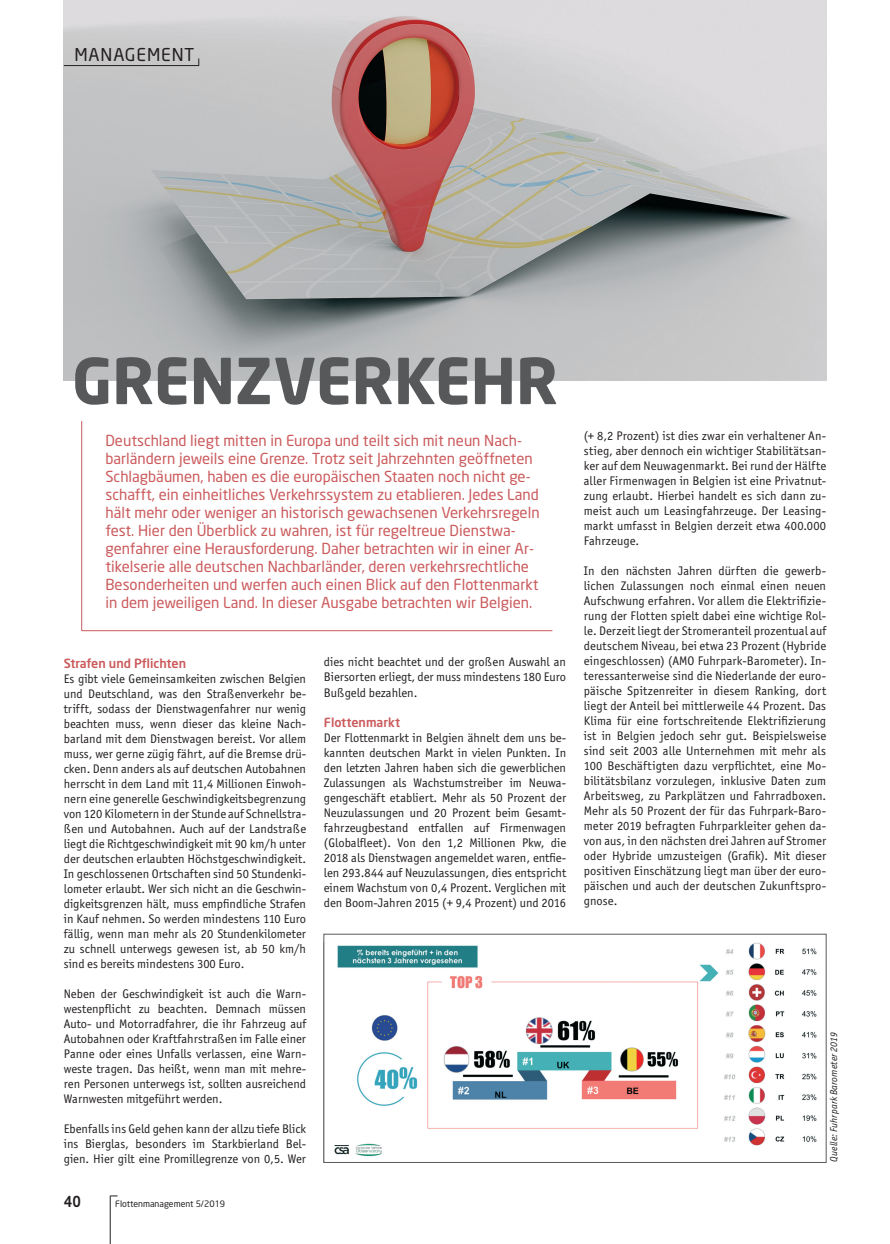
<style>
.page{position:relative;width:890px;height:1244px;background:#fff}
.page>*{position:absolute;margin:0;border:0;box-sizing:border-box;transform-origin:0 0}
.t1{font:700 62.5px "Neo Sans";letter-spacing:-.005em;color:#57585a}
.t2{font:17.5px "Neo Sans";letter-spacing:.05em;color:#231f20}
.t3{font:15px/18px "Neo Sans";color:#cb5a5c}
.t4{font:500 15px "Neo Sans";color:#231f20;scale:.9 1}
.t5{font:12.5px/15px "Officina Sans ITC Std";color:#231f20;text-align:justify}
.t6{font:500 12.5px "Neo Sans";color:#cb5a5c}
.t7{font:italic 10px "Officina Sans ITC Std";letter-spacing:.01em;color:#231f20}
.t8{font:8.75px "Neo Sans";color:#231f20}
</style>
<div class="page">
<hr style="left:110px;top:1195px;width:1px;height:49px;background:#231f20">
<hr style="left:81px;top:421px;width:1px;height:210px;background:#cb5a5c">
<img style="left:64px;top:0;width:762px;height:381px">
<img style="left:334px;top:943px;width:483px;height:214px">
<div style="left:323px;top:934px;width:503px;height:229px;border:1px solid #5b595d"></div>
<hr style="left:64px;top:65px;width:135px;height:1px;background:#231f20">
<hr style="left:82px;top:630px;width:470px;height:1px;background:#cb5a5c">
<h2 class="t2" style="left:74px;top:44px;width:121px">MANAGEMENT</h2>
<h1 class="t1" style="left:72px;top:341px;width:487px">GRENZVERKEHR</h1>
<p class="t3" style="left:105px;top:432px;width:435px">Deutschland liegt mitten in Europa und teilt sich mit neun Nach&shy;barländern jeweils eine Grenze. Trotz seit Jahrzehnten geöffneten Schlagbäumen, haben es die europäischen Staaten noch nicht ge&shy;schafft, ein einheitliches Verkehrssystem zu etablieren. Jedes Land hält mehr oder weniger an historisch gewachsenen Verkehrsregeln fest. Hier den Überblick zu wahren, ist für regeltreue Dienstwa&shy;genfahrer eine Herausforderung. Daher betrachten wir in einer Ar&shy;tikelserie alle deutschen Nachbarländer, deren verkehrsrechtliche Besonderheiten und werfen auch einen Blick auf den Flottenmarkt in dem jeweiligen Land. In dieser Ausgabe betrachten wir Belgien.</p>
<p class="t6" style="left:64px;top:655px;width:124px">Strafen und Pflichten</p>
<p class="t5" style="left:64px;top:671px;width:244px">Es gibt viele Gemeinsamkeiten zwischen Belgien und Deutschland, was den Straßenverkehr be&shy;trifft, sodass der Dienstwagenfahrer nur wenig beachten muss, wenn dieser das kleine Nach&shy;barland mit dem Dienstwagen bereist. Vor allem muss, wer gerne zügig fährt, auf die Bremse drü&shy;cken. Denn anders als auf deutschen Autobahnen herrscht in dem Land mit 11,4 Millionen Einwoh&shy;nern eine generelle Geschwindigkeitsbegrenzung von 120 Kilometern in der Stunde auf Schnellstra&shy;ßen und Autobahnen. Auch auf der Landstraße liegt die Richtgeschwindigkeit mit 90 km/h unter der deutschen erlaubten Höchstgeschwindigkeit.<br>In geschlossenen Ortschaften sind 50 Stundenki&shy;lometer erlaubt. Wer sich nicht an die Geschwin&shy;digkeitsgrenzen hält, muss empfindliche Strafen in Kauf nehmen. So werden mindestens 110 Euro fällig, wenn man mehr als 20 Stundenkilometer zu schnell unterwegs gewesen ist, ab 50 km/h sind es bereits mindestens 300 Euro.</p>
<p class="t5" style="left:64px;top:986px;width:244px">Neben der Geschwindigkeit ist auch die Warn&shy;westenpflicht zu beachten. Demnach müssen Auto- und Motorradfahrer, die ihr Fahrzeug auf Autobahnen oder Kraftfahrstraßen im Falle einer Panne oder eines Unfalls verlassen, eine Warn&shy;weste tragen. Das heißt, wenn man mit mehre&shy;ren Personen unterwegs ist, sollten ausreichend Warnwesten mitgeführt werden.</p>
<p class="t5" style="left:64px;top:1121px;width:244px">Ebenfalls ins Geld gehen kann der allzu tiefe Blick ins Bierglas, besonders im Starkbierland Bel&shy;gien. Hier gilt eine Promillegrenze von 0,5. Wer</p>
<p class="t4" style="left:64px;top:1191px;width:20px">40</p>
<p class="t8" style="left:115px;top:1198px;width:111px">Flottenmanagement 5/2019</p>
<p class="t5" style="left:324px;top:655px;width:244px">dies nicht beachtet und der großen Auswahl an Biersorten erliegt, der muss mindestens 180 Euro Bußgeld bezahlen.</p>
<p class="t6" style="left:324px;top:714px;width:78px">Flottenmarkt</p>
<p class="t5" style="left:324px;top:730px;width:244px">Der Flottenmarkt in Belgien ähnelt dem uns be&shy;kannten deutschen Markt in vielen Punkten. In den letzten Jahren haben sich die gewerblichen Zulassungen als Wachstumstreiber im Neuwa&shy;gengeschäft etabliert. Mehr als 50 Prozent der Neuzulassungen und 20 Prozent beim Gesamt&shy;fahrzeugbestand entfallen auf Firmenwagen (Globalfleet). Von den 1,2 Millionen Pkw, die 2018 als Dienstwagen angemeldet waren, entfie&shy;len 293.844 auf Neuzulassungen, dies entspricht einem Wachstum von 0,4 Prozent. Verglichen mit den Boom-Jahren 2015 (+ 9,4 Prozent) und 2016</p>
<p class="t5" style="left:583px;top:428px;width:244px">(+ 8,2 Prozent) ist dies zwar ein verhaltener An&shy;stieg, aber dennoch ein wichtiger Stabilitätsan&shy;ker auf dem Neuwagenmarkt. Bei rund der Hälfte aller Firmenwagen in Belgien ist eine Privatnut&shy;zung erlaubt. Hierbei handelt es sich dann zu&shy;meist auch um Leasingfahrzeuge. Der Leasing&shy;markt umfasst in Belgien derzeit etwa 400.000<br>Fahrzeuge.</p>
<p class="t5" style="left:583px;top:563px;width:244px">In den nächsten Jahren dürften die gewerb&shy;lichen Zulassungen noch einmal einen neuen Aufschwung erfahren. Vor allem die Elektrifizie&shy;rung der Flotten spielt dabei eine wichtige Rol&shy;le. Derzeit liegt der Stromeranteil prozentual auf deutschem Niveau, bei etwa 23 Prozent (Hybride eingeschlossen) (AMO Fuhrpark-Barometer). In&shy;teressanterweise sind die Niederlande der euro&shy;päische Spitzenreiter in diesem Ranking, dort liegt der Anteil bei mittlerweile 44 Prozent. Das Klima für eine fortschreitende Elektrifizierung ist in Belgien jedoch sehr gut. Beispielsweise sind seit 2003 alle Unternehmen mit mehr als 100 Beschäftigten dazu verpflichtet, eine Mo&shy;bilitätsbilanz vorzulegen, inklusive Daten zum Arbeitsweg, zu Parkplätzen und Fahrradboxen.<br>Mehr als 50 Prozent der für das Fuhrpark-Baro&shy;meter 2019 befragten Fuhrparkleiter gehen da&shy;von aus, in den nächsten drei Jahren auf Stromer oder Hybride umzusteigen (Grafik). Mit dieser positiven Einschätzung liegt man über der euro&shy;päischen und auch der deutschen Zukunftspro&shy;gnose.</p>
<p class="t7" style="left:828px;top:1161px;width:131px;rotate:-90deg">Quelle: Fuhrpark Barometer 2019</p>
</div>
